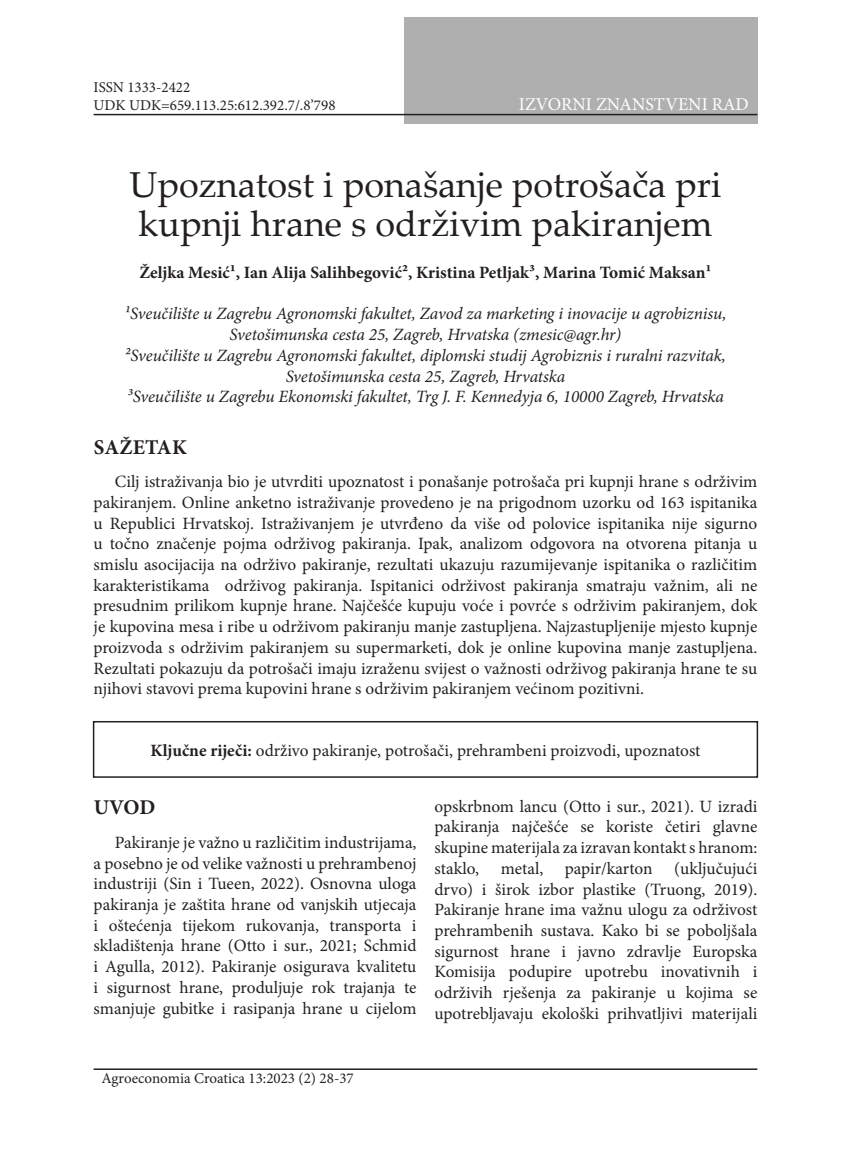
<style>
.page{position:relative;width:851px;height:1149px;background:#fff}
.page>*{position:absolute;margin:0;border:0;box-sizing:border-box;transform-origin:0 0}
.t1{font:36px/39px "Palatino Linotype";color:#231f20}
.t2{font:700 21px "Minion Pro";letter-spacing:.01em;color:#231f20}
.t3{font:18px "Minion Pro";color:#fff}
.abstract{font:17.25px/20.7px "Minion Pro";color:#231f20;text-align:justify}
.paragraph{font:17.25px/20.7px "Minion Pro";letter-spacing:-.005em;color:#231f20;text-align:justify}
.Adresa{font:italic 17.25px/20.7px "Minion Pro";letter-spacing:-.01em;color:#231f20;text-align:center}
.kljucne-rijeci{font:17.25px "Minion Pro";color:#231f20}
.autori{font:700 17.25px "Minion Pro";color:#231f20}
.t4{font:15px "Minion Pro";color:#231f20}
.s1{font-weight:700}
</style>
<div class="page">
<div style="left:404px;top:17px;width:353px;height:106px;background:#afafaf"></div>
<hr style="left:94px;top:114px;width:663px;height:1px;background:#231f20">
<hr style="left:94px;top:1068px;width:663px;height:1px;background:#231f20">
<div style="left:93px;top:720px;width:665px;height:57px;border:2px solid #231f20"></div>
<p class="t4" style="left:94px;top:77px;width:98px">ISSN 1333-2422</p>
<p class="t4" style="left:94px;top:95px;width:243px">UDK UDK=659.113.25:612.392.7/.8’798</p>
<p class="t3" style="left:519px;top:92px;width:231px">IZVORNI ZNANSTVENI RAD</p>
<p class="t1" style="left:129px;top:163px;width:593px">Upoznatost i ponašanje potrošača pri kupnji hrane s održivim pakiranjem</p>
<p class="autori" style="left:139px;top:260px;width:573px">Željka Mesić1, Ian Alija Salihbegović2, Kristina Petljak3, Marina Tomić Maksan1</p>
<p class="Adresa" style="left:124px;top:303px;width:603px">1Sveučilište u Zagrebu Agronomski fakultet, Zavod za marketing i inovacije u agrobiznisu,<br>Svetošimunska cesta 25, Zagreb, Hrvatska (zmesic@agr.hr)</p>
<p class="Adresa" style="left:125px;top:345px;width:602px">2Sveučilište u Zagrebu Agronomski fakultet, diplomski studij Agrobiznis i ruralni razvitak,<br>Svetošimunska cesta 25, Zagreb, Hrvatska</p>
<p class="Adresa" style="left:127px;top:386px;width:598px">3Sveučilište u Zagrebu Ekonomski fakultet, Trg J. F. Kennedyja 6, 10000 Zagreb, Hrvatska</p>
<p class="t2" style="left:94px;top:432px;width:95px">SAŽETAK</p>
<p class="abstract" style="left:94px;top:471px;width:665px;text-indent:21px">Cilj istraživanja bio je utvrditi upoznatost i ponašanje potrošača pri kupnji hrane s održivim pakiranjem. Online anketno istraživanje provedeno je na prigodnom uzorku od 163 ispitanika u Republici Hrvatskoj. Istraživanjem je utvrđeno da više od polovice ispitanika nije sigurno u točno značenje pojma održivog pakiranja. Ipak, analizom odgovora na otvorena pitanja u smislu asocijacija na održivo pakiranje, rezultati ukazuju razumijevanje ispitanika o različitim karakteristikama održivog pakiranja. Ispitanici održivost pakiranja smatraju važnim, ali ne presudnim prilikom kupnje hrane. Najčešće kupuju voće i povrće s održivim pakiranjem, dok je kupovina mesa i ribe u održivom pakiranju manje zastupljena. Najzastupljenije mjesto kupnje proizvoda s održivim pakiranjem su supermarketi, dok je online kupovina manje zastupljena.<br>Rezultati pokazuju da potrošači imaju izraženu svijest o važnosti održivog pakiranja hrane te su njihovi stavovi prema kupovini hrane s održivim pakiranjem većinom pozitivni.</p>
<p class="kljucne-rijeci" style="left:150px;top:738px;width:551px"><span class="s1">Ključne riječi:</span> održivo pakiranje, potrošači, prehrambeni proizvodi, upoznatost</p>
<p class="t2" style="left:94px;top:792px;width:63px">UVOD</p>
<p class="paragraph" style="left:94px;top:831px;width:324px;text-indent:21px">Pakiranje je važno u različitim industrijama, a posebno je od velike važnosti u prehrambenoj industriji (Sin i Tueen, 2022). Osnovna uloga pakiranja je zaštita hrane od vanjskih utjecaja i oštećenja tijekom rukovanja, transporta i skladištenja hrane (Otto i sur., 2021; Schmid i Agulla, 2012). Pakiranje osigurava kvalitetu i sigurnost hrane, produljuje rok trajanja te smanjuje gubitke i rasipanja hrane u cijelom</p>
<p class="paragraph" style="left:434px;top:795px;width:324px">opskrbnom lancu (Otto i sur., 2021). U izradi pakiranja najčešće se koriste četiri glavne skupine materijala za izravan kontakt s hranom: staklo, metal, papir/karton (uključujući drvo) i širok izbor plastike (Truong, 2019).<br>Pakiranje hrane ima važnu ulogu za održivost prehrambenih sustava. Kako bi se poboljšala sigurnost hrane i javno zdravlje Europska Komisija podupire upotrebu inovativnih i održivih rješenja za pakiranje u kojima se upotrebljavaju ekološki prihvatljivi materijali</p>
<p class="t4" style="left:101px;top:1067px;width:254px">Agroeconomia Croatica 13:2023 (2) 28-37</p>
</div>
